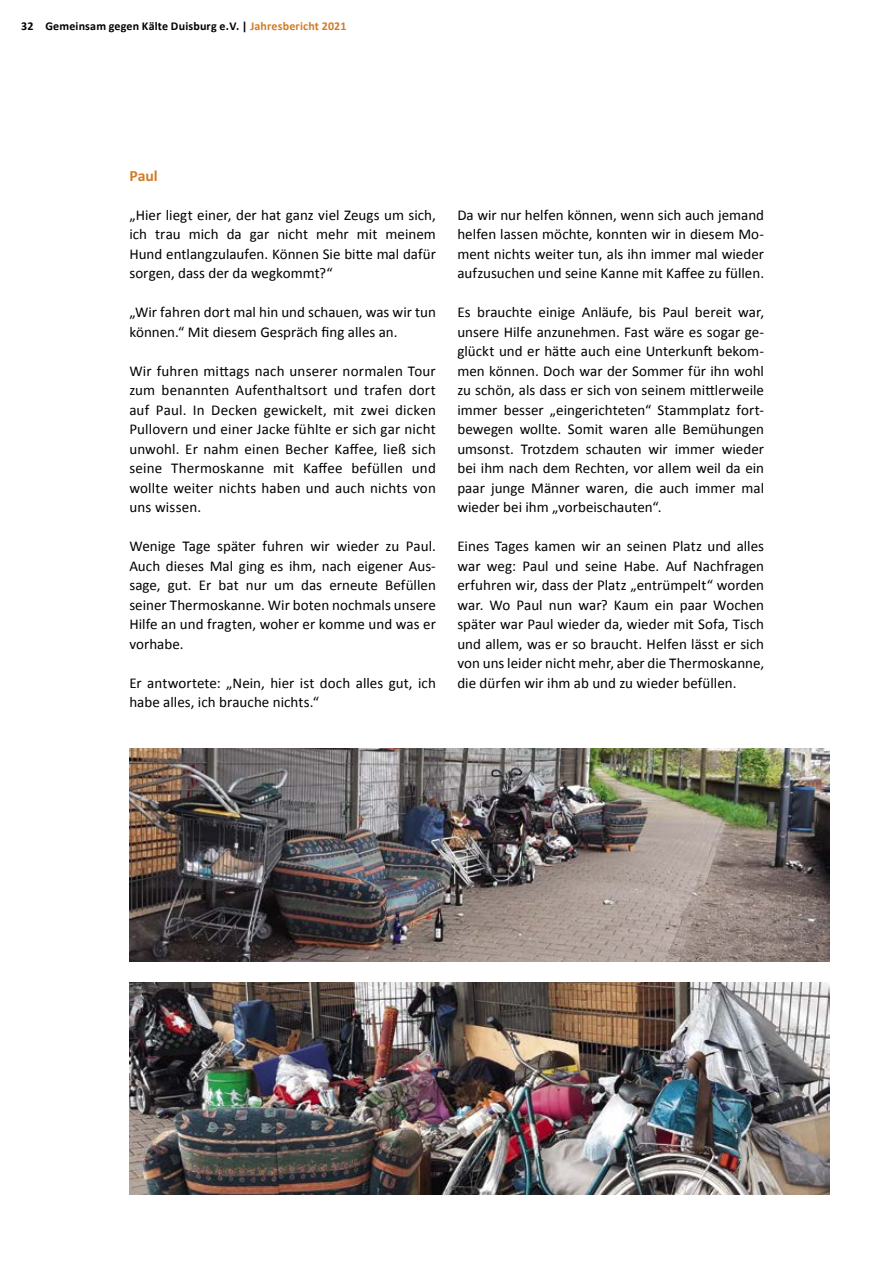
<style>
.page{position:relative;width:893px;height:1263px;background:#fff}
.page>*{position:absolute;margin:0;border:0;box-sizing:border-box;transform-origin:0 0}
.t1{font:700 15.75px "Calibri";color:#d27b27}
.t2{font:15px/19.5px "Calibri";letter-spacing:.005em;color:#000;text-align:justify}
.t3{font:700 12px "Calibri";letter-spacing:.015em;color:#000}
.s1{color:#d27b27}
</style>
<div class="page">
<img style="left:129px;top:748px;width:700px;height:213px">
<img style="left:129px;top:982px;width:700px;height:213px">
<p class="t3" style="left:21px;top:19px;width:327px">32 Gemeinsam gegen Kälte Duisburg e.V. | <span class="s1">Jahresbericht 2021</span></p>
<p class="t1" style="left:129px;top:166px;width:30px">Paul</p>
<p class="t2" style="left:129px;top:204px;width:308px">„Hier liegt einer, der hat ganz viel Zeugs um sich, ich trau mich da gar nicht mehr mit meinem Hund entlangzulaufen. Können Sie bitte mal dafür sorgen, dass der da wegkommt?“</p>
<p class="t2" style="left:129px;top:302px;width:308px">„Wir fahren dort mal hin und schauen, was wir tun können.“ Mit diesem Gespräch fing alles an.</p>
<p class="t2" style="left:129px;top:360px;width:308px">Wir fuhren mittags nach unserer normalen Tour zum benannten Aufenthaltsort und trafen dort auf Paul. In Decken gewickelt, mit zwei dicken Pullovern und einer Jacke fühlte er sich gar nicht unwohl. Er nahm einen Becher Kaffee, ließ sich seine Thermoskanne mit Kaffee befüllen und wollte weiter nichts haben und auch nichts von uns wissen.</p>
<p class="t2" style="left:129px;top:536px;width:308px">Wenige Tage später fuhren wir wieder zu Paul.<br>Auch dieses Mal ging es ihm, nach eigener Aus&shy;sage, gut. Er bat nur um das erneute Befüllen seiner Thermoskanne. Wir boten nochmals unsere Hilfe an und fragten, woher er komme und was er vorhabe.</p>
<p class="t2" style="left:129px;top:672px;width:308px">Er antwortete: „Nein, hier ist doch alles gut, ich habe alles, ich brauche nichts.“</p>
<p class="t2" style="left:457px;top:204px;width:308px">Da wir nur helfen können, wenn sich auch jemand helfen lassen möchte, konnten wir in diesem Mo&shy;ment nichts weiter tun, als ihn immer mal wieder aufzusuchen und seine Kanne mit Kaffee zu füllen.</p>
<p class="t2" style="left:457px;top:302px;width:308px">Es brauchte einige Anläufe, bis Paul bereit war, unsere Hilfe anzunehmen. Fast wäre es sogar ge&shy;glückt und er hätte auch eine Unterkunft bekom&shy;men können. Doch war der Sommer für ihn wohl zu schön, als dass er sich von seinem mittlerweile immer besser „eingerichteten“ Stammplatz fort&shy;bewegen wollte. Somit waren alle Bemühungen umsonst. Trotzdem schauten wir immer wieder bei ihm nach dem Rechten, vor allem weil da ein paar junge Männer waren, die auch immer mal wieder bei ihm „vorbeischauten“.</p>
<p class="t2" style="left:457px;top:536px;width:308px">Eines Tages kamen wir an seinen Platz und alles war weg: Paul und seine Habe. Auf Nachfragen erfuhren wir, dass der Platz „entrümpelt“ worden war. Wo Paul nun war? Kaum ein paar Wochen später war Paul wieder da, wieder mit Sofa, Tisch und allem, was er so braucht. Helfen lässt er sich von uns leider nicht mehr, aber die Thermoskanne, die dürfen wir ihm ab und zu wieder befüllen.</p>
</div>
